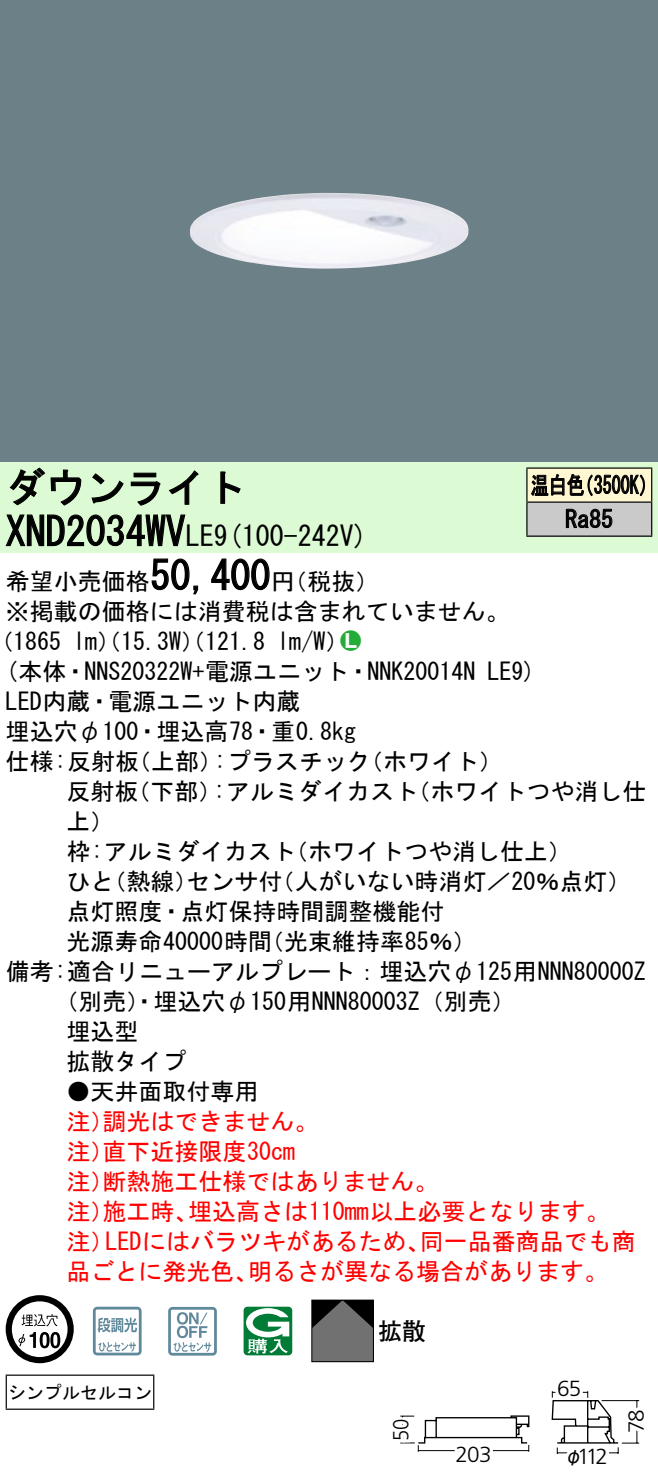
<style>
.page{position:relative;width:658px;height:1484px;background:#fff}
.page>*{position:absolute;margin:0;border:0;box-sizing:border-box;transform-origin:0 0}
.t1{font:40px "MS Gothic";color:#000}
.t2{font:28px "MS Gothic";color:#000}
.t3{font:24px/30px "MS Gothic";color:#000}
.t4{font:24px/30px "MS Gothic";color:#f00}
.t5{font:24px/34px "MS Gothic";color:#000;scale:.75 1}
.t6{font:24px "Ford Classification 1";color:#23ac38}
.t7{font:23.6px "Futo Go B101 Bold 83 pv RKSJ H";color:#000}
.t8{font:300 22px "Frutiger LT Std";letter-spacing:-.045em;color:#000}
.t9{font:300 22px "Frutiger LT Std";letter-spacing:-.045em;color:#000;scale:.93 1}
.t10{font:18px "MS Gothic";color:#000}
.t11{font:18px "Gothic MB101 Pro Regular 90 pv RKSJ H";color:#000}
.s1{font-size:28px}
.s2{color:#fff}
</style>
<div class="page">
<div style="left:0;top:0;width:658px;height:462px;background:#6c8087"></div>
<img style="left:190px;top:193px;width:278px;height:76px">
<div style="left:0;top:462px;width:658px;height:90px;background:#dcfad4"></div>
<svg style="left:9px;top:467px;width:73px;height:39px"></svg>
<svg style="left:91px;top:473px;width:33px;height:30px"></svg>
<svg style="left:130px;top:472px;width:30px;height:34px"></svg>
<svg style="left:168px;top:470px;width:30px;height:35px"></svg>
<svg style="left:220px;top:471px;width:21px;height:33px"></svg>
<svg style="left:5px;top:514px;width:181px;height:33px"></svg>
<svg style="left:151px;top:558px;width:48px;height:37px"></svg>
<svg style="left:211px;top:558px;width:59px;height:32px"></svg>
<svg style="left:6px;top:1295px;width:68px;height:68px"></svg>
<svg style="left:40px;top:1331px;width:10px;height:17px"></svg>
<svg style="left:50px;top:1331px;width:10px;height:17px"></svg>
<svg style="left:93px;top:1306px;width:49px;height:49px"></svg>
<svg style="left:168px;top:1306px;width:49px;height:49px"></svg>
<svg style="left:243px;top:1306px;width:49px;height:49px"></svg>
<svg style="left:313px;top:1301px;width:59px;height:59px;background:#595858"></svg>
<div style="left:311px;top:1299px;width:63px;height:63px;border:1px solid #000"></div>
<hr style="left:6px;top:1374px;width:148px;height:1px;background:#000">
<hr style="left:6px;top:1375px;width:1px;height:33px;background:#000">
<hr style="left:153px;top:1375px;width:1px;height:33px;background:#000">
<hr style="left:6px;top:1408px;width:148px;height:1px;background:#000">
<div style="left:527px;top:468px;width:124px;height:34px;background:#fff6d2"></div>
<div style="left:527px;top:502px;width:124px;height:34px;background:#cacaca"></div>
<hr style="left:526px;top:467px;width:126px;height:2px;background:#000">
<hr style="left:526px;top:468px;width:1px;height:33px;background:#000">
<hr style="left:651px;top:468px;width:1px;height:33px;background:#000">
<hr style="left:526px;top:501px;width:126px;height:2px;background:#000">
<hr style="left:526px;top:502px;width:1px;height:33px;background:#000">
<hr style="left:651px;top:502px;width:1px;height:33px;background:#000">
<hr style="left:526px;top:535px;width:126px;height:2px;background:#000">
<svg style="left:531px;top:474px;width:114px;height:23px"></svg>
<svg style="left:565px;top:508px;width:47px;height:20px"></svg>
<svg style="left:400px;top:1391px;width:240px;height:63px"></svg>
<h1 class="t1" style="left:6px;top:467px;width:242px">ダウンライト</h1>
<p class="t2" style="left:214px;top:522px;width:155px">(9 100-242 (V</p>
<h1 class="t1" style="left:6px;top:511px;width:210px">XND2034WV<span class="s1">LE</span></h1>
<h1 class="t1" style="left:150px;top:555px;width:121px">50,400</h1>
<p class="t3" style="left:6px;top:566px;width:505px">希望小売価格<br>※掲載の価格には消費税は含まれていません。</p>
<p class="t6" style="left:340px;top:629px;width:22px">2<span class="s2">7</span></p>
<p class="t3" style="left:271px;top:566px;width:109px">（円税抜(</p>
<p class="t3" style="left:277px;top:626px;width:73px">l m (W/</p>
<p class="t3" style="left:-11px;top:626px;width:74px">（1865</p>
<p class="t3" style="left:73px;top:626px;width:193px">lm）（15.3 ）（W 121.8</p>
<p class="t5" style="left:565px;top:468px;width:65px;text-indent:-34px">温白色<br>Ra85</p>
<p class="t5" style="left:575px;top:468px;width:109px">（3500 (K</p>
<p class="t3" style="left:6px;top:656px;width:471px">(本体・NNS20322 +W 電源ユニット・NNK20014N</p>
<p class="t3" style="left:6px;top:686px;width:296px">LED内蔵・電源ユニット内蔵</p>
<p class="t3" style="left:6px;top:716px;width:352px">埋込穴φ100・埋込高78・重0.8kg</p>
<p class="t3" style="left:359px;top:746px;width:145px">（ホワイト(</p>
<p class="t3" style="left:487px;top:656px;width:50px">LE (9</p>
<p class="t3" style="left:214px;top:746px;width:158px">:プラスチック</p>
<p class="t3" style="left:6px;top:746px;width:135px">仕様:反射板</p>
<p class="t3" style="left:127px;top:746px;width:97px">（上部）</p>
<p class="t3" style="left:66px;top:776px;width:73px">反射板上(</p>
<p class="t3" style="left:126px;top:776px;width:97px">（下部）</p>
<p class="t3" style="left:213px;top:776px;width:206px">:アルミダイカスト</p>
<p class="t3" style="left:406px;top:776px;width:241px">（ホワイトつや消し仕</p>
<p class="t3" style="left:270px;top:836px;width:362px;text-indent:-204px">枠:アルミダイカスト<br>（人がいない時消灯／20％点灯(</p>
<p class="t3" style="left:284px;top:836px;width:290px">（ホワイトつや消し仕上(</p>
<p class="t3" style="left:102px;top:866px;width:97px">（熱線）</p>
<p class="t3" style="left:186px;top:866px;width:97px">センサ付</p>
<p class="t3" style="left:66px;top:866px;width:49px">ひと</p>
<p class="t3" style="left:66px;top:896px;width:379px">点灯照度・点灯保持時間調整機能付</p>
<p class="t3" style="left:260px;top:926px;width:218px">（光束維持率85％(</p>
<p class="t3" style="left:66px;top:926px;width:207px">光源寿命40000時間</p>
<p class="t3" style="left:6px;top:956px;width:641px">備考:適合リニューアルプレート：埋込穴φ125用NNN80000Z</p>
<p class="t3" style="left:54px;top:986px;width:463px">（別売）・埋込穴φ150用NNN80003 （Z 別売(</p>
<p class="t3" style="left:66px;top:1016px;width:74px">埋込型</p>
<p class="t3" style="left:66px;top:1046px;width:121px">拡散タイプ</p>
<p class="t3" style="left:66px;top:1076px;width:194px">●天井面取付専用</p>
<p class="t4" style="left:102px;top:1106px;width:217px">調光はできません。</p>
<p class="t4" style="left:102px;top:1106px;width:194px;text-indent:-36px">注）<br>直下近接限度30cm</p>
<p class="t4" style="left:102px;top:1136px;width:337px;text-indent:-36px">注）<br>断熱施工仕様ではありません。</p>
<p class="t4" style="left:66px;top:1166px;width:49px">注）</p>
<p class="t4" style="left:188px;top:1196px;width:423px">埋込高さは110mm以上必要となります。</p>
<p class="t4" style="left:102px;top:1196px;width:97px">施工時、</p>
<p class="t4" style="left:66px;top:1196px;width:49px">注）</p>
<p class="t4" style="left:66px;top:1226px;width:49px">注）</p>
<p class="t4" style="left:105px;top:1226px;width:326px">LEDにはバラツキがあるため、</p>
<p class="t4" style="left:420px;top:1226px;width:217px">同一品番商品でも商</p>
<p class="t4" style="left:66px;top:1256px;width:194px">品ごとに発光色、</p>
<p class="t4" style="left:248px;top:1256px;width:362px">明るさが異なる場合があります。</p>
<p class="t10" style="left:8px;top:1383px;width:146px">シンプルセルコン</p>
<p class="t7" style="left:378px;top:1317px;width:49px">拡散</p>
<p class="t8" style="left:557px;top:1376px;width:26px">65</p>
<p class="t9" style="left:388px;top:1441px;width:25px;rotate:-90deg">50</p>
<p class="t8" style="left:623px;top:1433px;width:26px;rotate:-90deg">78</p>
<p class="t8" style="left:577px;top:1443px;width:32px">112</p>
<p class="t8" style="left:455px;top:1441px;width:37px">203</p>
<p class="t11" style="left:564px;top:1441px;width:19px">φ</p>
</div>
